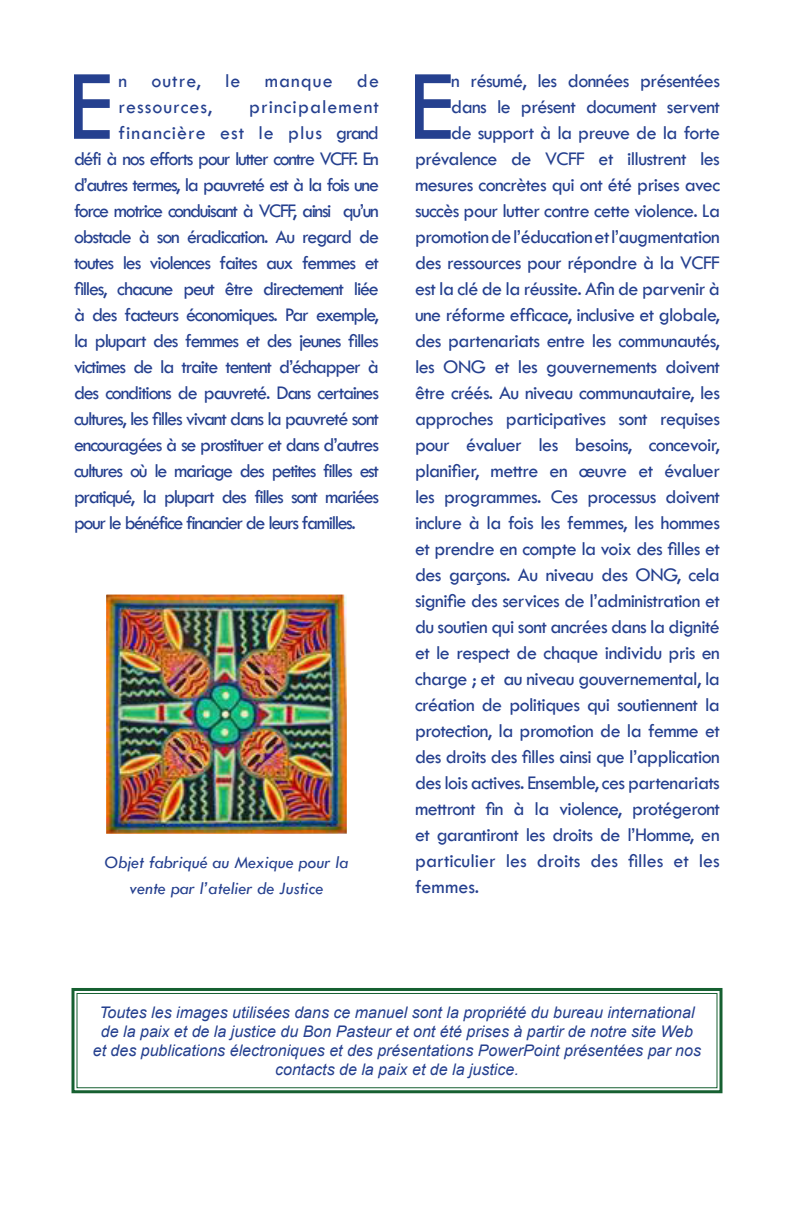
<style>
.page{position:relative;width:792px;height:1224px;background:#fff}
.page>*{position:absolute;margin:0;border:0;box-sizing:border-box;transform-origin:0 0}
.Body_text{font:103.6px "Tw Cen";color:#25408f}
.Body_text-2{font:20px "Tw Cen";letter-spacing:-.03em;color:#25408f}
.Body_text-3{font:20px "Tw Cen";letter-spacing:-.06em;color:#25408f}
.Body_text-4{font:20px "Tw Cen";letter-spacing:-.07em;color:#25408f}
.Body_text-5{font:20px/26px "Tw Cen";letter-spacing:.05em;color:#25408f}
.Body_text-6{font:20px "Tw Cen";color:#25408f}
.Body_text-7{font:italic 18px/26px "Tw Cen";color:#25408f;text-align:center}
.Section_notes{font:italic 16px/19px "Arial";color:#25408f;text-align:center}
</style>
<div class="page">
<svg style="left:71px;top:988px;width:652px;height:106px"></svg>
<div style="left:76px;top:993px;width:642px;height:95px;border:1px solid #166031"></div>
<img style="left:106px;top:594px;width:241px;height:237px">
<svg style="left:106px;top:831px;width:241px;height:3px"></svg>
<p class="Body_text" style="left:68px;top:44px;width:47px">E</p>
<p class="Body_text-5" style="left:119px;top:67px;width:262px">n outre, le manque de ressources,</p>
<p class="Body_text-5" style="left:249px;top:93px;width:131px">principalement</p>
<p class="Body_text-5" style="left:119px;top:119px;width:262px">financière est le plus grand</p>
<p class="Body_text-4" style="left:74px;top:146px;width:306px">défi à nos efforts pour lutter contre VCFF. En</p>
<p class="Body_text-4" style="left:74px;top:172px;width:307px">d’autres termes, la pauvreté est à la fois une</p>
<p class="Body_text-4" style="left:74px;top:198px;width:307px">force motrice conduisant à VCFF, ainsi qu’un</p>
<p class="Body_text-3" style="left:74px;top:224px;width:307px">obstacle à son éradication. Au regard de</p>
<p class="Body_text-3" style="left:74px;top:250px;width:306px">toutes les violences faites aux femmes et</p>
<p class="Body_text-3" style="left:74px;top:276px;width:306px">filles, chacune peut être directement liée</p>
<p class="Body_text-3" style="left:74px;top:302px;width:306px">à des facteurs économiques. Par exemple,</p>
<p class="Body_text-3" style="left:74px;top:328px;width:306px">la plupart des femmes et des jeunes filles</p>
<p class="Body_text-3" style="left:74px;top:354px;width:307px">victimes de la traite tentent d’échapper à</p>
<p class="Body_text-3" style="left:74px;top:380px;width:307px">des conditions de pauvreté. Dans certaines</p>
<p class="Body_text-3" style="left:74px;top:406px;width:306px">cultures, les filles vivant dans la pauvreté sont</p>
<p class="Body_text-3" style="left:74px;top:432px;width:307px">encouragées à se prostituer et dans d’autres</p>
<p class="Body_text-4" style="left:74px;top:458px;width:306px">cultures où le mariage des petites filles est</p>
<p class="Body_text-4" style="left:74px;top:484px;width:307px">pratiqué, la plupart des filles sont mariées</p>
<p class="Body_text-4" style="left:74px;top:510px;width:283px">pour le bénéfice financier de leurs familles.</p>
<p class="Body_text-7" style="left:105px;top:849px;width:245px">Objet fabriqué au Mexique pour la vente par l’atelier de Justice</p>
<p class="Body_text" style="left:409px;top:44px;width:47px">E</p>
<p class="Body_text-2" style="left:451px;top:68px;width:270px">n résumé, les données présentées</p>
<p class="Body_text-2" style="left:451px;top:94px;width:270px">dans le présent document servent</p>
<p class="Body_text-2" style="left:451px;top:120px;width:270px">de support à la preuve de la forte</p>
<p class="Body_text-2" style="left:415px;top:146px;width:306px">prévalence de VCFF et illustrent les</p>
<p class="Body_text-2" style="left:415px;top:172px;width:307px">mesures concrètes qui ont été prises avec</p>
<p class="Body_text-2" style="left:415px;top:198px;width:307px">succès pour lutter contre cette violence. La</p>
<p class="Body_text-2" style="left:415px;top:224px;width:306px">promotion de l’éducation et l’augmentation</p>
<p class="Body_text-2" style="left:415px;top:250px;width:306px">des ressources pour répondre à la VCFF</p>
<p class="Body_text-2" style="left:415px;top:276px;width:306px">est la clé de la réussite. Afin de parvenir à</p>
<p class="Body_text-2" style="left:415px;top:302px;width:306px">une réforme efficace, inclusive et globale,</p>
<p class="Body_text-2" style="left:415px;top:328px;width:306px">des partenariats entre les communautés,</p>
<p class="Body_text-2" style="left:415px;top:354px;width:307px">les ONG et les gouvernements doivent</p>
<p class="Body_text-2" style="left:415px;top:380px;width:307px">être créés. Au niveau communautaire, les</p>
<p class="Body_text-2" style="left:415px;top:406px;width:306px">approches participatives sont requises</p>
<p class="Body_text-2" style="left:415px;top:432px;width:306px">pour évaluer les besoins, concevoir,</p>
<p class="Body_text-2" style="left:415px;top:458px;width:306px">planifier, mettre en œuvre et évaluer</p>
<p class="Body_text-2" style="left:415px;top:484px;width:307px">les programmes. Ces processus doivent</p>
<p class="Body_text-2" style="left:415px;top:510px;width:307px">inclure à la fois les femmes, les hommes</p>
<p class="Body_text-2" style="left:415px;top:536px;width:306px">et prendre en compte la voix des filles et</p>
<p class="Body_text-2" style="left:415px;top:562px;width:306px">des garçons. Au niveau des ONG, cela</p>
<p class="Body_text-2" style="left:415px;top:588px;width:306px">signifie des services de l’administration et</p>
<p class="Body_text-2" style="left:415px;top:614px;width:306px">du soutien qui sont ancrées dans la dignité</p>
<p class="Body_text-2" style="left:415px;top:640px;width:307px">et le respect de chaque individu pris en</p>
<p class="Body_text-2" style="left:415px;top:666px;width:306px">charge ; et au niveau gouvernemental, la</p>
<p class="Body_text-2" style="left:415px;top:692px;width:306px">création de politiques qui soutiennent la</p>
<p class="Body_text-2" style="left:415px;top:718px;width:307px">protection, la promotion de la femme et</p>
<p class="Body_text-2" style="left:415px;top:744px;width:306px">des droits des filles ainsi que l’application</p>
<p class="Body_text-2" style="left:415px;top:770px;width:306px">des lois actives. Ensemble, ces partenariats</p>
<p class="Body_text-2" style="left:415px;top:796px;width:307px">mettront fin à la violence, protégeront</p>
<p class="Body_text-2" style="left:415px;top:822px;width:306px">et garantiront les droits de l’Homme, en</p>
<p class="Body_text-6" style="left:415px;top:848px;width:306px">particulier les droits des filles et les</p>
<p class="Body_text-2" style="left:415px;top:874px;width:66px">femmes.</p>
<p class="Section_notes" style="left:93px;top:1003px;width:610px">Toutes les images utilisées dans ce manuel sont la propriété du bureau international de la paix et de la justice du Bon Pasteur et ont été prises à partir de notre site Web et des publications électroniques et des présentations PowerPoint présentées par nos contacts de la paix et de la justice.</p>
</div>
